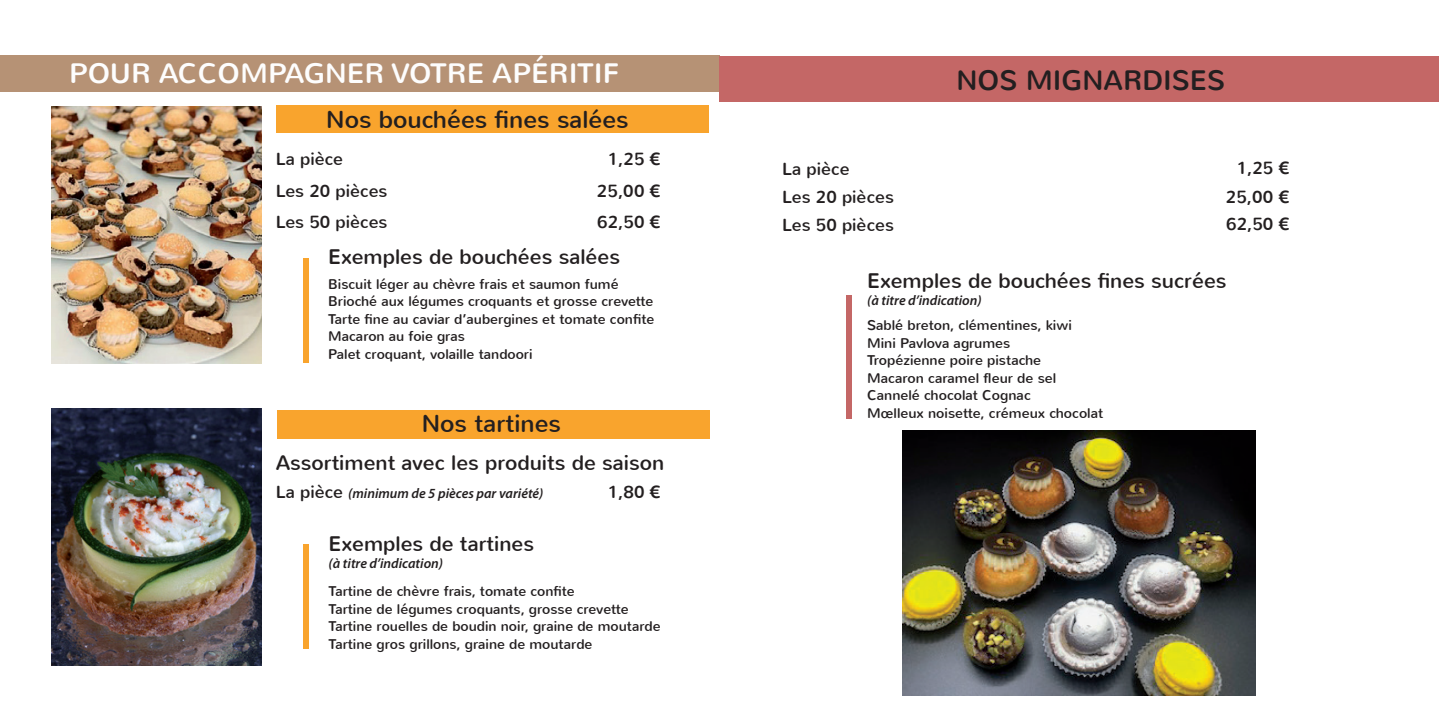
<style>
.page{position:relative;width:1439px;height:720px;background:#fff}
.page>*{position:absolute;margin:0;border:0;box-sizing:border-box;transform-origin:0 0}
.t1{font:28px "Nunito";color:#fdfdfd}
.t2{font:28px "Nunito";color:#231f20}
.t3{font:24.5px "Nunito";color:#231f20}
.t4{font:21px "Nunito";color:#231f20}
.t5{font:17.5px/31.5px "Nunito";color:#231f20}
.t6{font:14px/17.5px "Nunito";color:#231f20}
.t7{font:italic 600 14px "Myriad Pro";color:#231f20}
.s1{font-family:"Nunito";font-weight:400;font-style:normal;font-size:17.5px}
</style>
<div class="page">
<img style="left:52px;top:408px;width:210px;height:257px">
<div style="left:276px;top:106px;width:432px;height:27px;background:#f9a42d"></div>
<div style="left:303px;top:543px;width:5px;height:105px;background:#f9a42d"></div>
<div style="left:0;top:55px;width:719px;height:36px;background:#b69275"></div>
<div style="left:277px;top:410px;width:432px;height:28px;background:#f9a42d"></div>
<div style="left:303px;top:258px;width:5px;height:105px;background:#f9a42d"></div>
<img style="left:51px;top:106px;width:211px;height:257px">
<div style="left:719px;top:56px;width:720px;height:46px;background:#c46766"></div>
<div style="left:846px;top:295px;width:5px;height:105px;background:#c46766"></div>
<div style="left:846px;top:314px;width:5px;height:105px;background:#c46766"></div>
<img style="left:903px;top:430px;width:352px;height:265px">
<h1 class="t1" style="left:69px;top:55px;width:551px">POUR ACCOMPAGNER VOTRE APÉRITIF</h1>
<h2 class="t3" style="left:326px;top:103px;width:304px">Nos bouchées fines salées</h2>
<p class="t5" style="left:276px;top:144px;width:113px">La pièce<br>Les 20 pièces<br>Les 50 pièces</p>
<p class="t5" style="left:597px;top:144px;width:66px;text-align:justify;text-indent:11px">1,25 € 25,00 € 62,50 €</p>
<h3 class="t4" style="left:328px;top:243px;width:293px">Exemples de bouchées salées</h3>
<p class="t6" style="left:328px;top:275px;width:328px">Biscuit léger au chèvre frais et saumon fumé Brioché aux légumes croquants et grosse crevette Tarte fine au caviar d’aubergines et tomate confite Macaron au foie gras<br>Palet croquant, volaille tandoori</p>
<h2 class="t3" style="left:422px;top:408px;width:141px">Nos tartines</h2>
<h3 class="t4" style="left:276px;top:449px;width:390px">Assortiment avec les produits de saison</h3>
<p class="t7" style="left:276px;top:484px;width:269px"><span class="s1">La pièce</span> (minimum de 5 pièces par variété)</p>
<h3 class="t4" style="left:329px;top:529px;width:207px">Exemples de tartines</h3>
<p class="t7" style="left:329px;top:554px;width:116px">(à titre d’indication)</p>
<p class="t6" style="left:329px;top:582px;width:333px">Tartine de chèvre frais, tomate confite<br>Tartine de légumes croquants, grosse crevette Tartine rouelles de boudin noir, graine de moutarde Tartine gros grillons, graine de moutarde</p>
<p class="t5" style="left:608px;top:476px;width:56px">1,80 €</p>
<h1 class="t2" style="left:956px;top:62px;width:270px">NOS MIGNARDISES</h1>
<p class="t5" style="left:782px;top:155px;width:113px;line-height:28px">La pièce<br>Les 20 pièces<br>Les 50 pièces</p>
<h3 class="t4" style="left:867px;top:267px;width:361px">Exemples de bouchées fines sucrées</h3>
<p class="t7" style="left:867px;top:291px;width:116px">(à titre d’indication)</p>
<p class="t5" style="left:1226px;top:154px;width:66px;line-height:27.8px;text-align:justify;text-indent:11px">1,25 € 25,00 € 62,50 €</p>
<p class="t6" style="left:867px;top:317px;width:238px">Sablé breton, clémentines, kiwi<br>Mini Pavlova agrumes<br>Tropézienne poire pistache<br>Macaron caramel fleur de sel<br>Cannelé chocolat Cognac<br>Mœlleux noisette, crémeux chocolat</p>
</div>
